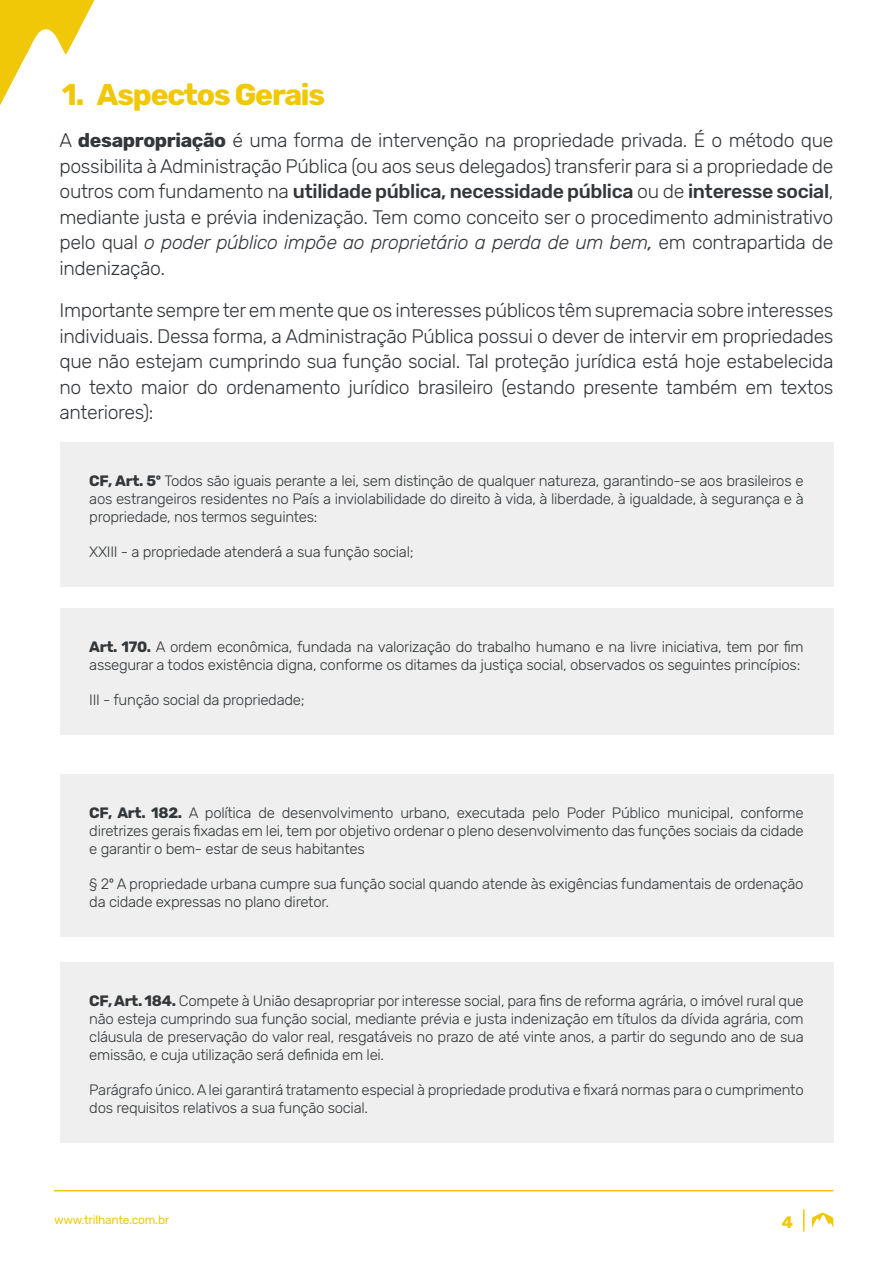
<style>
.page{position:relative;width:893px;height:1263px;background:#fff}
.page>*{position:absolute;margin:0;border:0;box-sizing:border-box;transform-origin:0 0}
.t1{font:700 30px "Rubik";letter-spacing:-.04em;color:#f0c807}
.Parágrafo_Texto{font:300 19.5px/25.5px "Rubik";letter-spacing:-.02em;color:#33373a;text-align:justify}
.Parágrafo_Texto-2{font:700 16.5px "Rubik";color:#f0c807}
.t2{font:300 15px/18px "Rubik";letter-spacing:-.02em;color:#33373a;text-align:justify}
.t3{font:12px "Rubik";letter-spacing:-.02em;color:#f0c807}
.s1{font-weight:700}
.s2{font-weight:500}
.s3{font-style:italic}
.s4{font-weight:400;font-style:italic}
</style>
<div class="page">
<svg style="left:0;top:0;width:95px;height:106px"></svg>
<svg style="left:803px;top:1209px;width:1px;height:22px"></svg>
<svg style="left:811px;top:1212px;width:23px;height:16px"></svg>
<hr style="left:54px;top:1190px;width:779px;height:1px;background:#f0c807">
<div style="left:60px;top:442px;width:773px;height:144px;background:#eeefee"></div>
<div style="left:60px;top:608px;width:773px;height:127px;background:#eeefee"></div>
<div style="left:60px;top:774px;width:773px;height:163px;background:#eeefee"></div>
<div style="left:60px;top:962px;width:773px;height:181px;background:#eeefee"></div>
<p class="t1" style="left:62px;top:77px;width:265px">1. Aspectos Gerais</p>
<p class="Parágrafo_Texto" style="left:60px;top:128px;width:775px">A <span class="s1">desapropriação</span> é uma forma de intervenção na propriedade privada. É o método que possibilita à Administração Pública (ou aos seus delegados) transferir para si a propriedade de outros com fundamento na <span class="s2">utilidade pública, necessidade pública</span> ou de <span class="s2">interesse social</span>, mediante justa e prévia indenização. Tem como conceito ser o procedimento administrativo pelo qual <span class="s3">o poder público impõe ao proprietário a perda de um bem</span><span class="s4">,</span> em contrapartida de indenização.</p>
<p class="Parágrafo_Texto" style="left:60px;top:298px;width:775px">Importante sempre ter em mente que os interesses públicos têm supremacia sobre interesses individuais. Dessa forma, a Administração Pública possui o dever de intervir em propriedades que não estejam cumprindo sua função social. Tal proteção jurídica está hoje estabelecida no texto maior do ordenamento jurídico brasileiro (estando presente também em textos anteriores):</p>
<p class="t2" style="left:89px;top:472px;width:716px"><span class="s1">CF, Art. 5º</span> Todos são iguais perante a lei, sem distinção de qualquer natureza, garantindo-se aos brasileiros e aos estrangeiros residentes no País a inviolabilidade do direito à vida, à liberdade, à igualdade, à segurança e à propriedade, nos termos seguintes:</p>
<p class="t2" style="left:89px;top:543px;width:326px">XXIII - a propriedade atenderá a sua função social;</p>
<p class="t2" style="left:89px;top:638px;width:716px"><span class="s1">Art. 170.</span> A ordem econômica, fundada na valorização do trabalho humano e na livre iniciativa, tem por fim assegurar a todos existência digna, conforme os ditames da justiça social, observados os seguintes princípios:</p>
<p class="t2" style="left:89px;top:691px;width:217px">III - função social da propriedade;</p>
<p class="t2" style="left:89px;top:804px;width:716px"><span class="s1">CF, Art. 182.</span> A política de desenvolvimento urbano, executada pelo Poder Público municipal, conforme diretrizes gerais fixadas em lei, tem por objetivo ordenar o pleno desenvolvimento das funções sociais da cidade e garantir o bem- estar de seus habitantes</p>
<p class="t2" style="left:89px;top:875px;width:716px">§ 2º A propriedade urbana cumpre sua função social quando atende às exigências fundamentais de ordenação da cidade expressas no plano diretor.</p>
<p class="t2" style="left:89px;top:992px;width:716px"><span class="s1">CF, Art. 184.</span> Compete à União desapropriar por interesse social, para fins de reforma agrária, o imóvel rural que não esteja cumprindo sua função social, mediante prévia e justa indenização em títulos da dívida agrária, com cláusula de preservação do valor real, resgatáveis no prazo de até vinte anos, a partir do segundo ano de sua emissão, e cuja utilização será definida em lei.</p>
<p class="t2" style="left:89px;top:1081px;width:716px">Parágrafo único. A lei garantirá tratamento especial à propriedade produtiva e fixará normas para o cumprimento dos requisitos relativos a sua função social.</p>
<p class="t3" style="left:54px;top:1213px;width:117px">www.trilhante.com.br</p>
<p class="Parágrafo_Texto-2" style="left:782px;top:1212px;width:13px">4</p>
</div>
